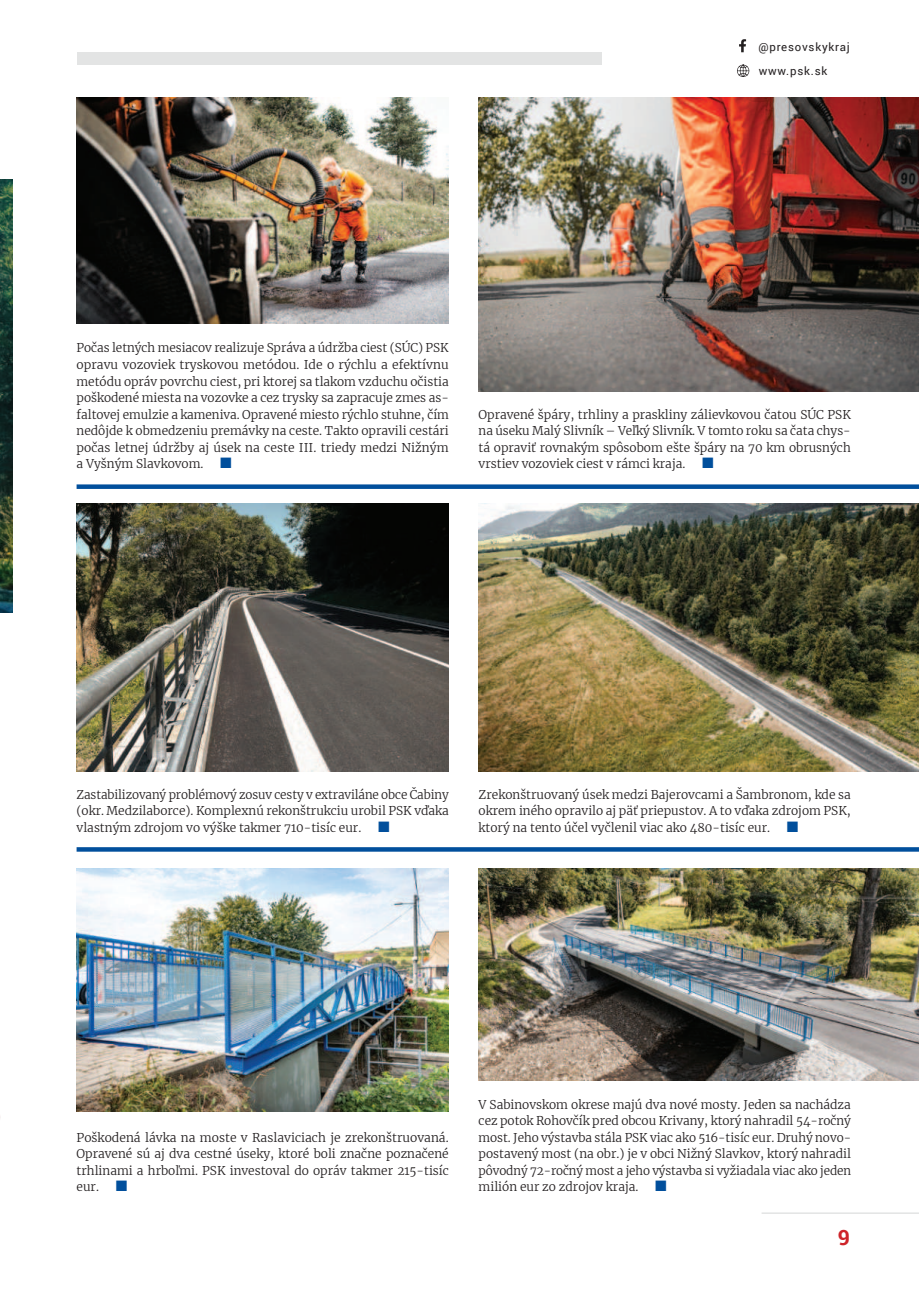
<style>
.page{position:relative;width:919px;height:1289px;background:#fff}
.page>*{position:absolute;margin:0;border:0;box-sizing:border-box;transform-origin:0 0}
.t1{font:700 21.15px "Roboto";color:#ce242a}
.t2{font:300 12px/16.5px "Merriweather";color:#231f20;text-align:justify}
.t3{font:11.4px/23.4px "Roboto";letter-spacing:.07em;color:#231f20}
.s1{font-family:"Arial";font-weight:700;font-size:22.5px;color:#014f9c}
</style>
<div class="page">
<div style="left:77px;top:52px;width:524px;height:12px;background:#e3e4e4"></div>
<hr style="left:761px;top:1212px;width:157px;height:1px;background:#e3e4e4">
<svg style="left:739px;top:39px;width:7px;height:13px"></svg>
<svg style="left:737px;top:65px;width:12px;height:12px"></svg>
<img style="left:0;top:179px;width:12px;height:433px">
<img style="left:77px;top:98px;width:372px;height:225px">
<img style="left:478px;top:98px;width:440px;height:293px">
<img style="left:77px;top:503px;width:372px;height:269px">
<img style="left:77px;top:868px;width:372px;height:242px">
<img style="left:478px;top:503px;width:440px;height:269px">
<img style="left:478px;top:868px;width:440px;height:212px">
<div style="left:77px;top:484px;width:841px;height:5px;background:#014f9c"></div>
<svg style="left:77px;top:847px;width:841px;height:4px;background:#0c56a0"></svg>
<p class="t3" style="left:758px;top:36px;width:93px">@presovskykraj www.psk.sk</p>
<p class="t2" style="left:77px;top:339px;width:374px">Počas letných mesiacov realizuje Správa a údržba ciest (SÚC) PSK opravu vozoviek tryskovou metódou. Ide o rýchlu a efektívnu metódu opráv povrchu ciest, pri ktorej sa tlakom vzduchu očistia poškodené miesta na vozovke a cez trysky sa zapracuje zmes as&shy;faltovej emulzie a kameniva. Opravené miesto rýchlo stuhne, čím nedôjde k obmedzeniu premávky na ceste. Takto opravili cestári počas letnej údržby aj úsek na ceste III. triedy medzi Nižným a Vyšným Slavkovom. <span class="s1">■</span></p>
<p class="t2" style="left:478px;top:405px;width:374px">Opravené špáry, trhliny a praskliny zálievkovou čatou SÚC PSK na úseku Malý Slivník – Veľký Slivník. V tomto roku sa čata chys&shy;tá opraviť rovnakým spôsobom ešte špáry na 70 km obrusných vrstiev vozoviek ciest v rámci kraja. <span class="s1">■</span></p>
<p class="t2" style="left:77px;top:785px;width:374px">Zastabilizovaný problémový zosuv cesty v extraviláne obce Čabiny (okr. Medzilaborce). Komplexnú rekonštrukciu urobil PSK vďaka vlastným zdrojom vo výške takmer 710-tisíc eur. <span class="s1">■</span></p>
<p class="t2" style="left:478px;top:785px;width:374px">Zrekonštruovaný úsek medzi Bajerovcami a Šambronom, kde sa okrem iného opravilo aj päť priepustov. A to vďaka zdrojom PSK, ktorý na tento účel vyčlenil viac ako 480-tisíc eur. <span class="s1">■</span></p>
<p class="t2" style="left:77px;top:1128px;width:374px">Poškodená lávka na moste v Raslaviciach je zrekonštruovaná.<br>Opravené sú aj dva cestné úseky, ktoré boli značne poznačené trhlinami a hrboľmi. PSK investoval do opráv takmer 215-tisíc eur. <span class="s1">■</span></p>
<p class="t2" style="left:478px;top:1095px;width:374px">V Sabinovskom okrese majú dva nové mosty. Jeden sa nachádza cez potok Rohovčík pred obcou Krivany, ktorý nahradil 54-ročný most. Jeho výstavba stála PSK viac ako 516-tisíc eur. Druhý novo&shy;postavený most (na obr.) je v obci Nižný Slavkov, ktorý nahradil pôvodný 72-ročný most a jeho výstavba si vyžiadala viac ako jeden milión eur zo zdrojov kraja. <span class="s1">■</span></p>
<h1 class="t1" style="left:837px;top:1228px;width:14px">9</h1>
</div>
